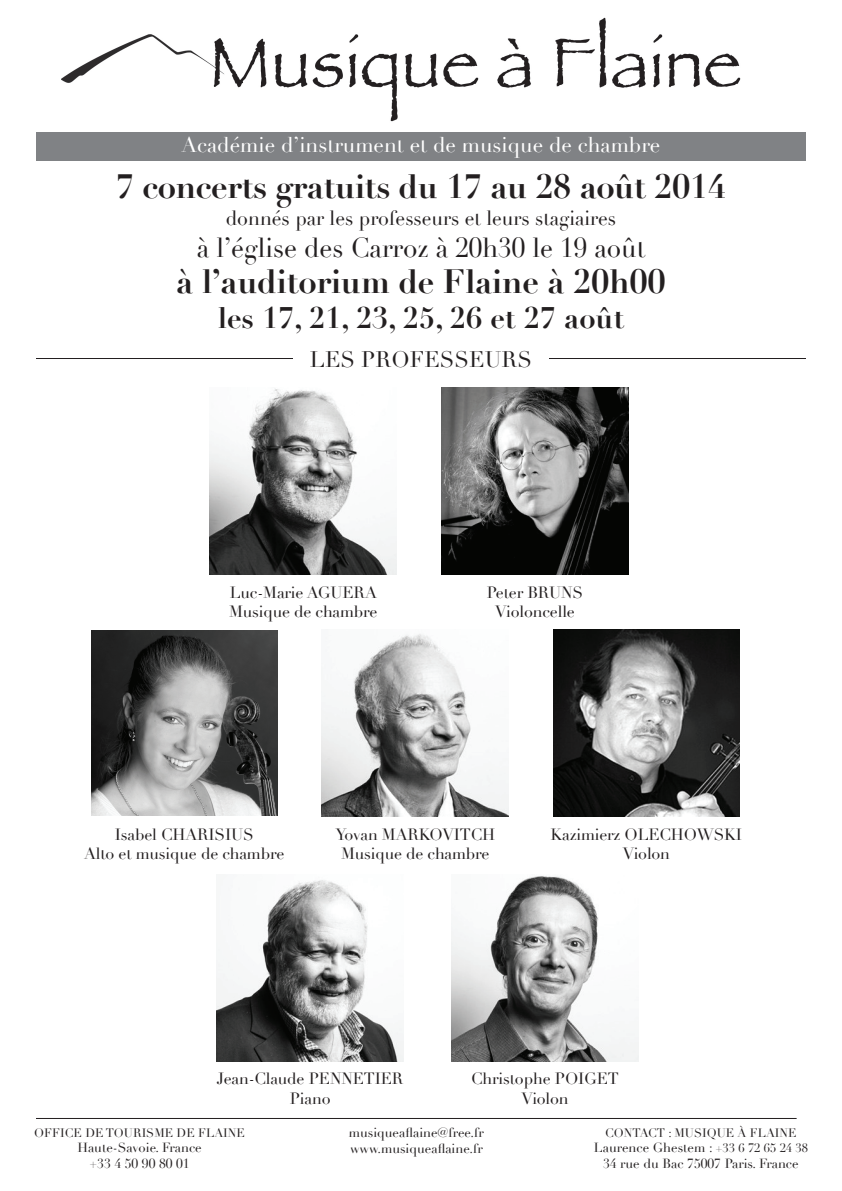
<style>
.page{position:relative;width:842px;height:1191px;background:#fff}
.page>*{position:absolute;margin:0;border:0;box-sizing:border-box;transform-origin:0 0}
.t1{font:700 33px "Didot";letter-spacing:-.015em;color:#231f20}
.t2{font:700 29.1px "Didot";color:#231f20}
.t3{font:27px "Didot";color:#231f20;scale:.96 1}
.t4{font:22px "Didot";color:#231f20}
.t5{font:21px "Didot";color:#fff}
.t6{font:20.3px "Didot";color:#231f20;scale:.96 1}
.t7{font:16px/19.2px "Didot";letter-spacing:-.01em;color:#231f20;text-align:center}
.t8{font:13px/15.6px "Didot";color:#231f20;text-align:center}
.t9{font:12px "Didot";color:#231f20}
.s1{font-size:12px}
</style>
<div class="page">
<img style="left:61px;top:17px;width:680px;height:105px">
<hr style="left:36px;top:358px;width:770px;height:1px;background:#231f20">
<div style="left:293px;top:344px;width:256px;height:35px;background:#fff"></div>
<img style="left:553px;top:629px;width:187px;height:187px">
<img style="left:210px;top:388px;width:187px;height:187px">
<img style="left:441px;top:388px;width:188px;height:187px">
<img style="left:91px;top:630px;width:187px;height:186px">
<img style="left:322px;top:634px;width:187px;height:182px">
<img style="left:217px;top:880px;width:187px;height:182px">
<img style="left:451px;top:876px;width:188px;height:186px">
<div style="left:36px;top:132px;width:770px;height:28px;background:#808285"></div>
<hr style="left:36px;top:1118px;width:761px;height:1px;background:#231f20">
<h3 class="t5" style="left:182px;top:132px;width:480px">Académie d’instrument et de musique de chambre</h3>
<h1 class="t1" style="left:116px;top:166px;width:612px">7 concerts gratuits du 17 au 28 août 2014</h1>
<p class="t6" style="left:226px;top:206px;width:408px">donnés par les professeurs et leurs stagiaires</p>
<h3 class="t3" style="left:197px;top:231px;width:469px">à l’église des Carroz à 20h30 le 19 août</h3>
<h1 class="t1" style="left:176px;top:261px;width:491px">à l’auditorium de Flaine à 20h00</h1>
<h2 class="t2" style="left:218px;top:300px;width:408px">les 17, 21, 23, 25, 26 et 27 août</h2>
<h3 class="t4" style="left:310px;top:346px;width:224px">Les professeurs</h3>
<p class="t7" style="left:229px;top:583px;width:150px;text-align:right">A<br>Musique de chambre</p>
<p class="t7" style="left:487px;top:583px;width:95px">Peter BRUNS<br>Violoncelle</p>
<p class="t7" style="left:230px;top:583px;width:114px">Luc-Marie AGUER</p>
<p class="t7" style="left:84px;top:825px;width:202px;text-align:left;text-indent:31px">Isabel CHARIS IUS<br>Alto et musique de chambre</p>
<p class="t7" style="left:335px;top:825px;width:161px">Yovan MARKOVITCH<br>Musique de chambre</p>
<p class="t7" style="left:551px;top:825px;width:193px">Kazimierz OLECHOWS KI<br>Violon</p>
<p class="t7" style="left:290px;top:1069px;width:104px;text-align:left;text-indent:-73px">Jean-Claude PENNETIER<br>Piano</p>
<p class="t7" style="left:471px;top:1069px;width:149px">Christophe POIGET<br>Violon</p>
<p class="t9" style="left:34px;top:1125px;width:173px">Office de tourisme de Flain</p>
<p class="t9" style="left:237px;top:1125px;width:10px">e</p>
<p class="t8" style="left:77px;top:1140px;width:126px">Haute-S avoie. France +33 4 50 90 80 01</p>
<p class="t8" style="left:349px;top:1125px;width:136px;text-align:left">musiqueaflaine@free.fr www.musiqueaflaine.fr</p>
<p class="t9" style="left:605px;top:1125px;width:28px">Contact</p>
<p class="t9" style="left:668px;top:1125px;width:90px">: Musique à Flain</p>
<p class="t9" style="left:788px;top:1125px;width:10px">e</p>
<p class="t8" style="left:594px;top:1140px;width:215px">Laurence Ghestem : <span class="s1">+33 6 72 65 24 38<br></span>34 rue du Bac 75007 Paris. France</p>
</div>
